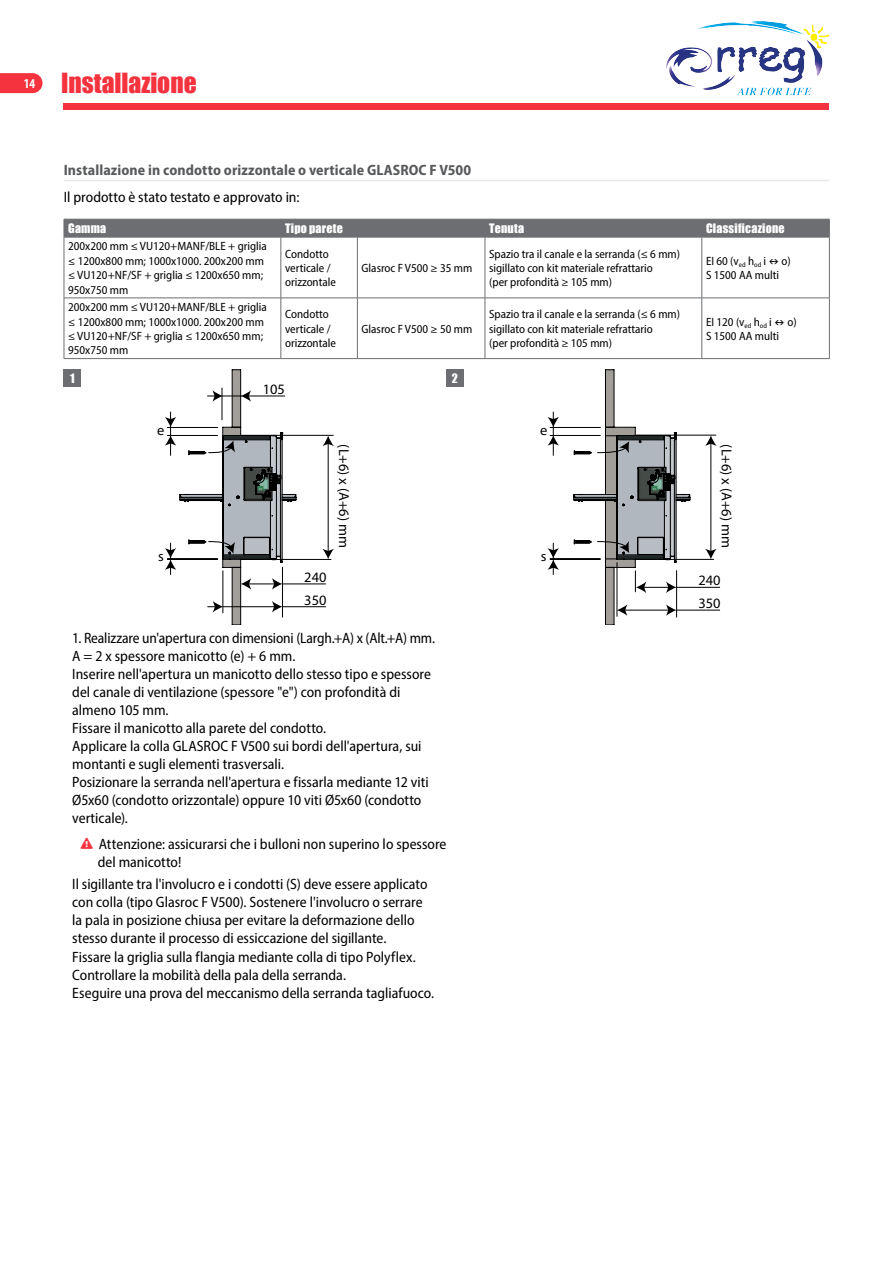
<style>
.page{position:relative;width:893px;height:1263px;background:#fff}
.page>*{position:absolute;margin:0;border:0;box-sizing:border-box;transform-origin:0 0}
.t1{font:25.5px "Impact";color:#f5333f}
.t2{font:semi-condensed 15px/18px "Myriad Pro";color:#000}
.t3{font:700 semi-condensed 15px "Myriad Pro";letter-spacing:.005em;color:#58595b}
.t4{font:14.4px/22.8px "Myriad Pro";color:#000}
.t5{font:semi-condensed 12px/14.4px "Myriad Pro";color:#000}
.t6{font:12px "Impact";letter-spacing:.02em;color:#fff}
</style>
<div class="page">
<div style="left:64px;top:103px;width:765px;height:6px;background:#f5333f"></div>
<svg style="left:0;top:73px;width:43px;height:20px"></svg>
<hr style="left:64px;top:180px;width:765px;height:1px;background:#e6e7e8">
<svg style="left:65px;top:238px;width:764px;height:120px"></svg>
<div style="left:64px;top:219px;width:766px;height:18px;background:#6d6e71"></div>
<hr style="left:64px;top:237px;width:217px;height:1px;background:#6d6e71">
<hr style="left:64px;top:237px;width:1px;height:61px;background:#6d6e71">
<hr style="left:281px;top:237px;width:76px;height:1px;background:#6d6e71">
<hr style="left:281px;top:237px;width:1px;height:61px;background:#6d6e71">
<hr style="left:357px;top:237px;width:128px;height:1px;background:#6d6e71">
<hr style="left:357px;top:237px;width:1px;height:61px;background:#6d6e71">
<hr style="left:485px;top:237px;width:217px;height:1px;background:#6d6e71">
<hr style="left:485px;top:237px;width:1px;height:61px;background:#6d6e71">
<hr style="left:702px;top:237px;width:128px;height:1px;background:#6d6e71">
<hr style="left:702px;top:237px;width:1px;height:61px;background:#6d6e71">
<hr style="left:829px;top:237px;width:1px;height:61px;background:#6d6e71">
<hr style="left:64px;top:298px;width:217px;height:1px;background:#6d6e71">
<hr style="left:64px;top:298px;width:1px;height:60px;background:#6d6e71">
<hr style="left:281px;top:298px;width:76px;height:1px;background:#6d6e71">
<hr style="left:281px;top:298px;width:1px;height:60px;background:#6d6e71">
<hr style="left:357px;top:298px;width:128px;height:1px;background:#6d6e71">
<hr style="left:357px;top:298px;width:1px;height:60px;background:#6d6e71">
<hr style="left:485px;top:298px;width:217px;height:1px;background:#6d6e71">
<hr style="left:485px;top:298px;width:1px;height:60px;background:#6d6e71">
<hr style="left:702px;top:298px;width:128px;height:1px;background:#6d6e71">
<hr style="left:702px;top:298px;width:1px;height:60px;background:#6d6e71">
<hr style="left:829px;top:298px;width:1px;height:60px;background:#6d6e71">
<hr style="left:64px;top:358px;width:217px;height:1px;background:#6d6e71">
<hr style="left:281px;top:358px;width:76px;height:1px;background:#6d6e71">
<hr style="left:357px;top:358px;width:128px;height:1px;background:#6d6e71">
<hr style="left:485px;top:358px;width:217px;height:1px;background:#6d6e71">
<hr style="left:702px;top:358px;width:128px;height:1px;background:#6d6e71">
<hr style="left:282px;top:584px;width:44px;height:1px;background:#000">
<hr style="left:282px;top:606px;width:44px;height:1px;background:#000">
<hr style="left:241px;top:435px;width:92px;height:1px;background:#010101">
<hr style="left:241px;top:559px;width:90px;height:1px;background:#010101">
<hr style="left:328px;top:443px;width:1px;height:109px;background:#000">
<svg style="left:322px;top:549px;width:12px;height:10px"></svg>
<svg style="left:322px;top:436px;width:12px;height:10px"></svg>
<svg style="left:165px;top:370px;width:132px;height:255px"></svg>
<hr style="left:222px;top:388px;width:1px;height:32px;background:#000">
<hr style="left:550px;top:427px;width:50px;height:1px;background:#010101">
<hr style="left:550px;top:435px;width:50px;height:1px;background:#010101">
<svg style="left:548px;top:412px;width:11px;height:44px"></svg>
<hr style="left:550px;top:558px;width:50px;height:1px;background:#010101">
<hr style="left:550px;top:559px;width:50px;height:1px;background:#010101">
<svg style="left:548px;top:543px;width:11px;height:32px"></svg>
<hr style="left:676px;top:587px;width:44px;height:1px;background:#000">
<hr style="left:676px;top:610px;width:44px;height:1px;background:#000">
<hr style="left:635px;top:435px;width:81px;height:1px;background:#010101">
<hr style="left:635px;top:559px;width:79px;height:1px;background:#010101">
<hr style="left:711px;top:443px;width:1px;height:109px;background:#000">
<svg style="left:705px;top:549px;width:12px;height:10px"></svg>
<svg style="left:705px;top:435px;width:12px;height:11px"></svg>
<svg style="left:573px;top:370px;width:118px;height:255px"></svg>
<div style="left:64px;top:369px;width:17px;height:17px;background:#6d6e71"></div>
<div style="left:446px;top:369px;width:17px;height:17px;background:#6d6e71"></div>
<img style="left:666px;top:22px;width:163px;height:74px">
<h1 class="t1" style="left:24px;top:63px;width:174px"><sup>14</sup> Installazione</h1>
<p class="t3" style="left:64px;top:162px;width:409px">Installazione in condotto orizzontale o verticale GLASROC F V500</p>
<p class="t2" style="left:64px;top:188px;width:237px">Il prodotto è stato testato e approvato in:</p>
<p class="t6" style="left:68px;top:219px;width:40px">Gamma</p>
<p class="t6" style="left:285px;top:219px;width:59px">Tipo parete</p>
<p class="t6" style="left:489px;top:219px;width:37px">Tenuta</p>
<p class="t6" style="left:706px;top:219px;width:80px">Classificazione</p>
<p class="t5" style="left:68px;top:239px;width:200px">200x200 mm ≤ VU120+MANF/BLE + griglia ≤ 1200x800 mm; 1000x1000. 200x200 mm ≤ VU120+NF/SF + griglia ≤ 1200x650 mm;<br>950x750 mm</p>
<p class="t5" style="left:285px;top:246px;width:52px">Condotto verticale / orizzontale</p>
<p class="t5" style="left:489px;top:246px;width:192px">Spazio tra il canale e la serranda (≤ 6 mm) sigillato con kit materiale refrattario<br>(per profondità ≥ 105 mm)</p>
<p class="t5" style="left:706px;top:254px;width:86px">EI 60 (v<sub>ed</sub> h<sub>od</sub> i ■ o)<br>S 1500 AA multi</p>
<p class="t5" style="left:362px;top:261px;width:112px">Glasroc F V500 ≥ 35 mm</p>
<p class="t5" style="left:68px;top:300px;width:200px">200x200 mm ≤ VU120+MANF/BLE + griglia ≤ 1200x800 mm; 1000x1000. 200x200 mm ≤ VU120+NF/SF + griglia ≤ 1200x650 mm;<br>950x750 mm</p>
<p class="t5" style="left:285px;top:307px;width:52px">Condotto verticale / orizzontale</p>
<p class="t5" style="left:362px;top:321px;width:112px">Glasroc F V500 ≥ 50 mm</p>
<p class="t6" style="left:70px;top:369px;width:6px">1</p>
<p class="t6" style="left:452px;top:369px;width:8px">2</p>
<p class="t4" style="left:263px;top:378px;width:24px">105</p>
<p class="t4" style="left:157px;top:418px;width:9px">e</p>
<p class="t4" style="left:158px;top:544px;width:7px">s</p>
<p class="t4" style="left:304px;top:566px;width:24px">240<br>350</p>
<p class="t4" style="left:356px;top:444px;width:105px;rotate:90deg">(L+6) x (A+6) mm</p>
<p class="t2" style="left:72px;top:628px;width:364px">1. Realizzare un'apertura con dimensioni (Largh.+A) x (Alt.+A) mm.<br>A = 2 x spessore manicotto (e) + 6 mm.<br>Inserire nell'apertura un manicotto dello stesso tipo e spessore del canale di ventilazione (spessore "e") con profondità di almeno 105 mm.<br>Fissare il manicotto alla parete del condotto.<br>Applicare la colla GLASROC F V500 sui bordi dell'apertura, sui montanti e sugli elementi trasversali.<br>Posizionare la serranda nell'apertura e fissarla mediante 12 viti Ø5x60 (condotto orizzontale) oppure 10 viti Ø5x60 (condotto verticale).</p>
<p class="t2" style="left:98px;top:835px;width:350px">Attenzione: assicurarsi che i bulloni non superino lo spessore del manicotto!</p>
<p class="t2" style="left:72px;top:875px;width:363px">Il sigillante tra l'involucro e i condotti (S) deve essere applicato con colla (tipo Glasroc F V500). Sostenere l'involucro o serrare la pala in posizione chiusa per evitare la deformazione dello stesso durante il processo di essiccazione del sigillante.<br>Fissare la griglia sulla flangia mediante colla di tipo Polyflex.<br>Controllare la mobilità della pala della serranda.<br>Eseguire una prova del meccanismo della serranda tagliafuoco.</p>
<p class="t5" style="left:489px;top:307px;width:192px">Spazio tra il canale e la serranda (≤ 6 mm) sigillato con kit materiale refrattario<br>(per profondità ≥ 105 mm)</p>
<p class="t5" style="left:706px;top:314px;width:92px">EI 120 (v<sub>ed</sub> h<sub>od</sub> i ■ o)<br>S 1500 AA multi</p>
<p class="t4" style="left:540px;top:418px;width:9px">e</p>
<p class="t4" style="left:541px;top:544px;width:7px">s</p>
<p class="t4" style="left:738px;top:444px;width:105px;rotate:90deg">(L+6) x (A+6) mm</p>
<p class="t4" style="left:698px;top:569px;width:24px">240<br>350</p>
</div>
